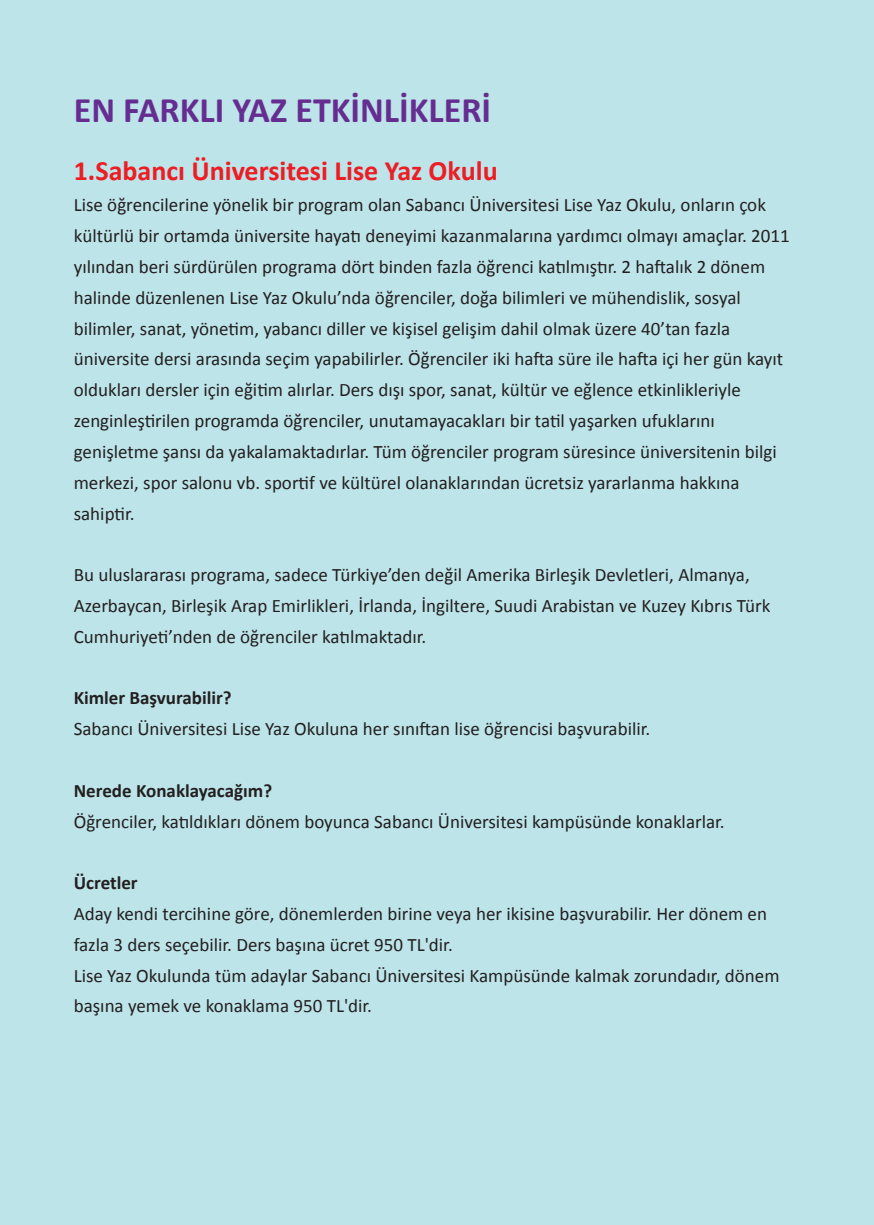
<style>
.page{position:relative;width:874px;height:1225px;background:#fff}
.page>*{position:absolute;margin:0;border:0;box-sizing:border-box;transform-origin:0 0}
.t1{font:700 36px "Calibri";color:#662d91}
.t2{font:700 28px "Calibri";color:#ed1d24}
.t3{font:19px/30.8px "Calibri";color:#231f20}
.t4{font:700 19px "Calibri";color:#231f20}
</style>
<div class="page">
<div style="left:0;top:0;width:873px;height:1225px;background:#bce4e9"></div>
<h1 class="t1" style="left:74px;top:87px;width:419px">EN FARKLI YAZ ETKİNLİKLERİ</h1>
<h2 class="t2" style="left:74px;top:152px;width:425px">1.Sabancı Üniversitesi Lise Yaz Okulu</h2>
<p class="t3" style="left:74px;top:190px;width:717px">Lise öğrencilerine yönelik bir program olan Sabancı Üniversitesi Lise Yaz Okulu, onların çok kültürlü bir ortamda üniversite hayatı deneyimi kazanmalarına yardımcı olmayı amaçlar. 2011 yılından beri sürdürülen programa dört binden fazla öğrenci katılmıştır. 2 haftalık 2 dönem halinde düzenlenen Lise Yaz Okulu’nda öğrenciler, doğa bilimleri ve mühendislik, sosyal bilimler, sanat, yönetim, yabancı diller ve kişisel gelişim dahil olmak üzere 40’tan fazla üniversite dersi arasında seçim yapabilirler. Öğrenciler iki hafta süre ile hafta içi her gün kayıt oldukları dersler için eğitim alırlar. Ders dışı spor, sanat, kültür ve eğlence etkinlikleriyle zenginleştirilen programda öğrenciler, unutamayacakları bir tatil yaşarken ufuklarını genişletme şansı da yakalamaktadırlar. Tüm öğrenciler program süresince üniversitenin bilgi merkezi, spor salonu vb. sportif ve kültürel olanaklarından ücretsiz yararlanma hakkına sahiptir.</p>
<p class="t3" style="left:74px;top:559px;width:697px">Bu uluslararası programa, sadece Türkiye’den değil Amerika Birleşik Devletleri, Almanya,<br>Azerbaycan, Birleşik Arap Emirlikleri, İrlanda, İngiltere, Suudi Arabistan ve Kuzey Kıbrıs Türk<br>Cumhuriyeti’nden de öğrenciler katılmaktadır.</p>
<p class="t4" style="left:74px;top:686px;width:159px">Kimler Başvurabilir?</p>
<p class="t3" style="left:74px;top:713px;width:577px">Sabancı Üniversitesi Lise Yaz Okuluna her sınıftan lise öğrencisi başvurabilir.</p>
<p class="t4" style="left:74px;top:778px;width:200px">Nerede Konaklayacağım?</p>
<p class="t3" style="left:74px;top:806px;width:652px">Öğrenciler, katıldıkları dönem boyunca Sabancı Üniversitesi kampüsünde konaklarlar.</p>
<p class="t4" style="left:74px;top:870px;width:65px">Ücretler</p>
<p class="t3" style="left:74px;top:898px;width:707px">Aday kendi tercihine göre, dönemlerden birine veya her ikisine başvurabilir. Her dönem en fazla 3 ders seçebilir. Ders başına ücret 950 TL'dir.<br>Lise Yaz Okulunda tüm adaylar Sabancı Üniversitesi Kampüsünde kalmak zorundadır, dönem başına yemek ve konaklama 950 TL'dir.</p>
</div>
